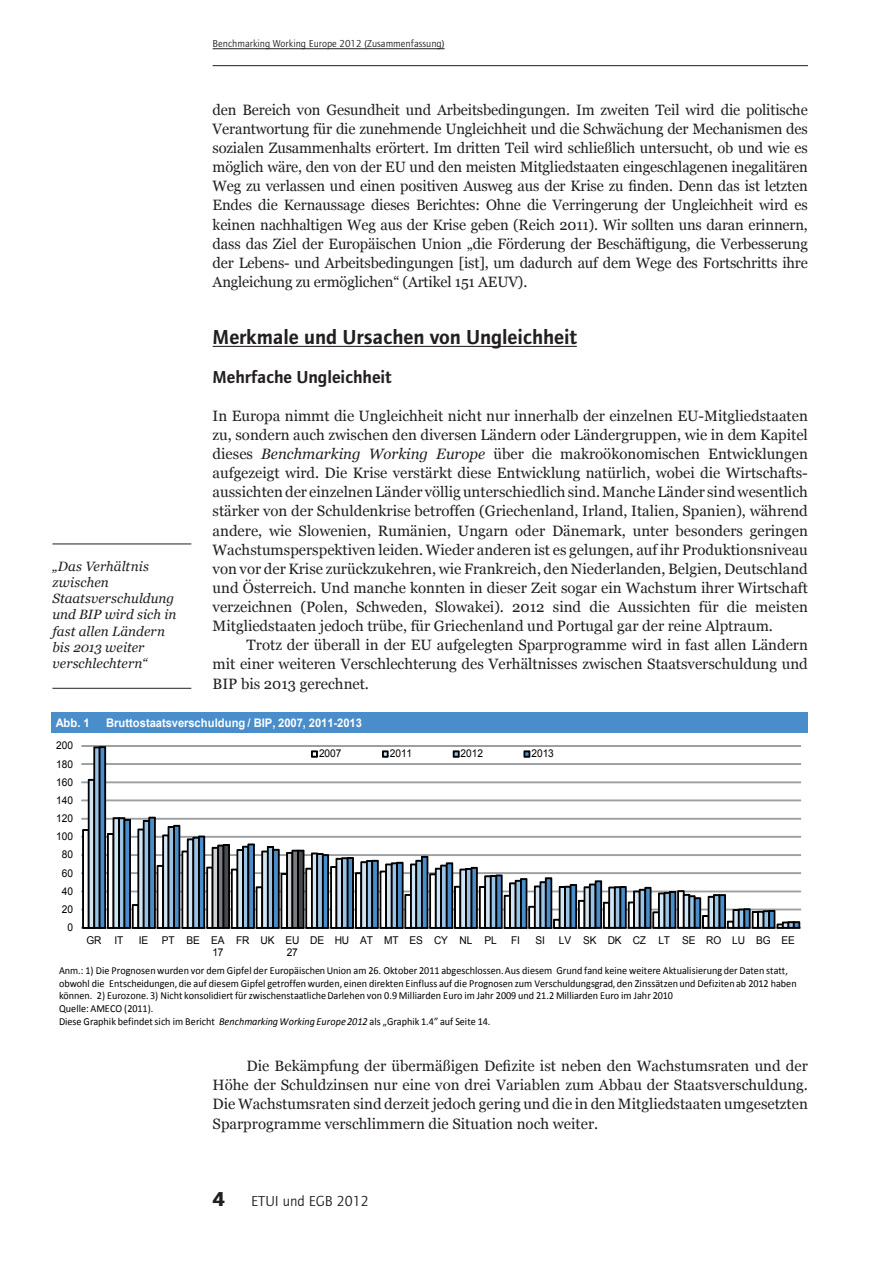
<style>
.page{position:relative;width:893px;height:1263px;background:#fff}
.page>*{position:absolute;margin:0;border:0;box-sizing:border-box;transform-origin:0 0}
.t1{font:600 21px "Foundry Journal";color:#231f20}
.t2{font:600 18px "Foundry Journal";color:#231f20}
.t3{font:15px/19.2px "Georgia";color:#231f20;text-align:justify}
.t4{font:15px "Foundry Journal";color:#231f20}
.t5{font:italic 13.5px/16.2px "Georgia";letter-spacing:.005em;color:#231f20}
.t6{font:700 11.85px "Arial";letter-spacing:-.01em;color:#fff;scale:.95 1}
.t7{font:10.65px/12.8px "Calibri";color:#000;scale:.95 1}
.t8{font:10.65px/12.1px "Arial";letter-spacing:-.005em;color:#000;text-align:right;scale:.95 1}
.t9{font:10.5px "Foundry Journal";color:#231f20}
.s1{font-style:italic}
.s2{font-weight:700;font-size:20.85px}
</style>
<div class="page">
<hr style="left:213px;top:65px;width:595px;height:1px;background:#231f20">
<hr style="left:213px;top:48px;width:232px;height:1px;background:#231f20">
<hr style="left:213px;top:346px;width:364px;height:1px;background:#231f20">
<div style="left:82px;top:927px;width:719px;height:1px;border:1px solid #9ca0a4"></div>
<div style="left:82px;top:909px;width:719px;height:1px;border:1px solid #9ca0a4"></div>
<div style="left:82px;top:891px;width:719px;height:1px;border:1px solid #9ca0a4"></div>
<div style="left:82px;top:872px;width:719px;height:2px;border:1px solid #9ca0a4"></div>
<div style="left:82px;top:854px;width:719px;height:2px;border:1px solid #9ca0a4"></div>
<div style="left:82px;top:836px;width:719px;height:1px;border:1px solid #9ca0a4"></div>
<div style="left:82px;top:818px;width:719px;height:1px;border:1px solid #9ca0a4"></div>
<div style="left:82px;top:800px;width:719px;height:1px;border:1px solid #9ca0a4"></div>
<div style="left:82px;top:782px;width:719px;height:1px;border:1px solid #9ca0a4"></div>
<div style="left:82px;top:763px;width:719px;height:2px;border:1px solid #9ca0a4"></div>
<div style="left:82px;top:745px;width:719px;height:1px;border:1px solid #9ca0a4"></div>
<svg style="left:82px;top:746px;width:718px;height:182px"></svg>
<div style="left:51px;top:712px;width:757px;height:20px;background:#498dcb"></div>
<hr style="left:52px;top:544px;width:139px;height:1px;background:#231f20">
<hr style="left:52px;top:688px;width:139px;height:1px;background:#231f20">
<p class="t5" style="left:52px;top:558px;width:125px">„Das Verhältnis zwischen<br>Staatsverschuldung und BIP wird sich in fast allen Ländern bis 2013 weiter verschlechtern“</p>
<p class="t9" style="left:213px;top:38px;width:233px">Benchmarking Working Europe 2012 (Zusammenfassung)</p>
<p class="t3" style="left:213px;top:100px;width:597px">den Bereich von Gesundheit und Arbeitsbedingungen. Im zweiten Teil wird die politische Verantwortung für die zunehmende Ungleichheit und die Schwächung der Mechanismen des sozialen Zusammenhalts erörtert. Im dritten Teil wird schließlich untersucht, ob und wie es möglich wäre, den von der EU und den meisten Mitgliedstaaten eingeschlagenen inegalitären Weg zu verlassen und einen positiven Ausweg aus der Krise zu finden. Denn das ist letzten Endes die Kernaussage dieses Berichtes: Ohne die Verringerung der Ungleichheit wird es keinen nachhaltigen Weg aus der Krise geben (Reich 2011). Wir sollten uns daran erinnern, dass das Ziel der Europäischen Union „die Förderung der Beschäftigung, die Verbesserung der Lebens- und Arbeitsbedingungen [ist], um dadurch auf dem Wege des Fortschritts ihre Angleichung zu ermöglichen“ (Artikel 151 AEUV).</p>
<h1 class="t1" style="left:213px;top:325px;width:366px">Merkmale und Ursachen von Ungleichheit</h1>
<p class="t2" style="left:213px;top:366px;width:180px">Mehrfache Ungleichheit</p>
<p class="t3" style="left:213px;top:406px;width:597px">In Europa nimmt die Ungleichheit nicht nur innerhalb der einzelnen EU-Mitgliedstaaten zu, sondern auch zwischen den diversen Ländern oder Ländergruppen, wie in dem Kapitel dieses <span class="s1">Benchmarking Working Europe</span> über die makroökonomischen Entwicklungen aufgezeigt wird. Die Krise verstärkt diese Entwicklung natürlich, wobei die Wirtschafts&shy;aussichten der einzelnen Länder völlig unterschiedlich sind. Manche Länder sind wesentlich stärker von der Schuldenkrise betroffen (Griechenland, Irland, Italien, Spanien), während andere, wie Slowenien, Rumänien, Ungarn oder Dänemark, unter besonders geringen Wachstumsperspektiven leiden. Wieder anderen ist es gelungen, auf ihr Produktionsniveau von vor der Krise zurückzukehren, wie Frankreich, den Niederlanden, Belgien, Deutschland und Österreich. Und manche konnten in dieser Zeit sogar ein Wachstum ihrer Wirtschaft verzeichnen (Polen, Schweden, Slowakei). 2012 sind die Aussichten für die meisten Mitgliedstaaten jedoch trübe, für Griechenland und Portugal gar der reine Alptraum.</p>
<p class="t3" style="left:213px;top:636px;width:597px;text-indent:34px">Trotz der überall in der EU aufgelegten Sparprogramme wird in fast allen Ländern mit einer weiteren Verschlechterung des Verhältnisses zwischen Staatsverschuldung und BIP bis 2013 gerechnet.</p>
<p class="t6" style="left:56px;top:715px;width:37px">Abb. 1</p>
<p class="t6" style="left:106px;top:715px;width:271px">Bruttostaatsverschuldung / BIP, 2007, 2011-2013</p>
<p class="t8" style="left:56px;top:740px;width:19px">200</p>
<p class="t8" style="left:56px;top:758px;width:19px">180</p>
<p class="t8" style="left:56px;top:776px;width:19px">160</p>
<p class="t8" style="left:56px;top:794px;width:19px">140</p>
<p class="t8" style="left:56px;top:812px;width:19px">120</p>
<p class="t8" style="left:56px;top:830px;width:19px">100</p>
<p class="t8" style="left:62px;top:849px;width:13px">80</p>
<p class="t8" style="left:62px;top:867px;width:13px">60</p>
<p class="t8" style="left:62px;top:885px;width:13px">40</p>
<p class="t8" style="left:62px;top:903px;width:13px">20</p>
<p class="t8" style="left:67px;top:921px;width:7px">0</p>
<p class="t8" style="left:319px;top:748px;width:25px">2007</p>
<p class="t8" style="left:390px;top:748px;width:25px">2011</p>
<p class="t8" style="left:461px;top:748px;width:25px">2012</p>
<p class="t8" style="left:531px;top:748px;width:25px">2013</p>
<p class="t8" style="left:86px;top:934px;width:40px">GR IT</p>
<p class="t8" style="left:139px;top:934px;width:11px">IE</p>
<p class="t8" style="left:162px;top:934px;width:68px">PT BE EA<br>17</p>
<p class="t8" style="left:236px;top:934px;width:68px">FR UK EU<br>27</p>
<p class="t8" style="left:310px;top:934px;width:198px">DE HU AT MT ES CY NL PL</p>
<p class="t8" style="left:511px;top:934px;width:11px">FI</p>
<p class="t8" style="left:535px;top:934px;width:11px">SI</p>
<p class="t8" style="left:559px;top:934px;width:250px">LV SK DK CZ LT SE RO LU BG EE</p>
<p class="t7" style="left:59px;top:964px;width:778px">Anm.: 1) Die Prognosen wurden vor dem Gipfel der Europäischen Union am 26. Oktober 2011 abgeschlossen. Aus diesem Grund fand keine weitere Aktualisierung der Daten statt, obwohl die Entscheidungen, die auf diesem Gipfel getroffen wurden, einen direkten Einfluss auf die Prognosen zum Verschuldungsgrad, den Zinssätzen und Defiziten ab 2012 haben können. 2) Eurozone. 3) Nicht konsolidiert für zwischenstaatliche Darlehen von 0.9 Milliarden Euro im Jahr 2009 und 21.2 Milliarden Euro im Jahr 2010<br>Quelle: AMECO (2011).<br>Diese Graphik befindet sich im Bericht <span class="s1">Benchmarking Working Europe 2012</span> als „Graphik 1.4” auf Seite 14.</p>
<p class="t3" style="left:213px;top:1057px;width:597px;text-indent:34px">Die Bekämpfung der übermäßigen Defizite ist neben den Wachstumsraten und der Höhe der Schuldzinsen nur eine von drei Variablen zum Abbau der Staatsverschuldung.<br>Die Wachstumsraten sind derzeit jedoch gering und die in den Mitgliedstaaten umgesetzten Sparprogramme verschlimmern die Situation noch weiter.</p>
<p class="t4" style="left:213px;top:1192px;width:158px"><span class="s2">4</span> ETUI und EGB 2012</p>
</div>
